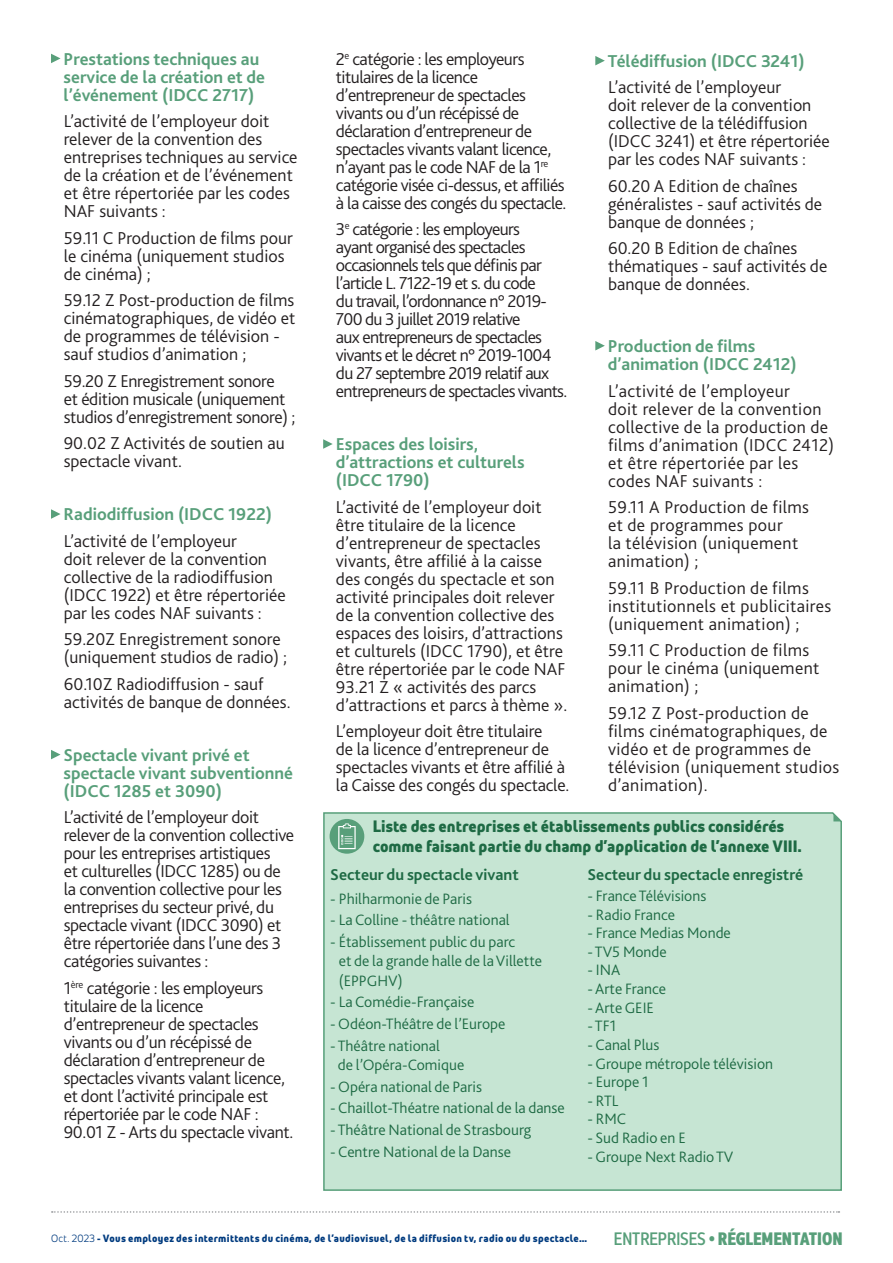
<style>
.page{position:relative;width:893px;height:1263px;background:#fff}
.page>*{position:absolute;margin:0;border:0;box-sizing:border-box;transform-origin:0 0}
.Texte_courant{font:300 18px/18px "Bliss 2";color:#231f20}
.Texte_courant-2{font:300 18px/18px "Bliss 2";letter-spacing:-.02em;color:#231f20}
.Texte_courant-3{font:300 18px/18px "Bliss 2";letter-spacing:.02em;color:#231f20}
.Texte_courant-4{font:300 18px/18px "Bliss 2";letter-spacing:-.04em;color:#231f20}
.Texte_courant-5{font:700 18px/18px "Bliss 2";color:#589f7a}
.Texte_courant-6{font:300 18px/18px "Bliss 2";letter-spacing:-.03em;color:#231f20}
.t1{font:700 condensed 18px "Pole Emploi Pro";color:#589f7a}
.t2{font:700 16.5px/19.8px "Pole Emploi Pro";color:#1e6a44}
.t3{font:700 16.5px "Bliss 2";color:#1e6a44}
.t4{font:300 15.75px/19.5px "Bliss 2";color:#1e6a44}
.t5{font:700 10.5px "Pole Emploi Pro";letter-spacing:.03em;color:#013b7f}
.s1{font-weight:300}
.s2{font-weight:400}
</style>
<div class="page">
<svg style="left:52px;top:1211px;width:787px;height:2px"></svg>
<svg style="left:51px;top:54px;width:10px;height:9px"></svg>
<svg style="left:51px;top:509px;width:10px;height:10px"></svg>
<svg style="left:51px;top:750px;width:10px;height:9px"></svg>
<svg style="left:323px;top:439px;width:10px;height:10px"></svg>
<svg style="left:595px;top:56px;width:10px;height:9px"></svg>
<svg style="left:595px;top:341px;width:10px;height:9px"></svg>
<div style="left:323px;top:812px;width:519px;height:379px;background:#c6e5d3"></div>
<div style="left:330px;top:819px;width:34px;height:35px;background:#589f7a;border-radius:50%"></div>
<svg style="left:338px;top:823px;width:18px;height:26px"></svg>
<p class="Texte_courant-5" style="left:64px;top:50px;width:203px">Prestations techniques au service de la création et de l’événement (IDCC 2717)</p>
<p class="Texte_courant" style="left:64px;top:112px;width:235px">L’activité de l’employeur doit relever de la convention des entreprises techniques au service de la création et de l’événement et être répertoriée par les codes<br>NAF suivants :</p>
<p class="Texte_courant" style="left:64px;top:229px;width:231px">59.11 C Production de films pour le cinéma (uniquement studios de cinéma) ;</p>
<p class="Texte_courant" style="left:64px;top:291px;width:233px">59.12 Z Post-production de films cinématographiques, de vidéo et de programmes de télévision - sauf studios d’animation ;</p>
<p class="Texte_courant-2" style="left:64px;top:372px;width:233px">59.20 Z Enregistrement sonore<br>et édition musicale (uniquement studios d’enregistrement sonore) ;</p>
<p class="Texte_courant" style="left:64px;top:434px;width:223px">90.02 Z Activités de soutien au spectacle vivant.</p>
<p class="Texte_courant-5" style="left:64px;top:505px;width:210px">Radiodiffusion (IDCC 1922)</p>
<p class="Texte_courant" style="left:64px;top:532px;width:223px">L’activité de l’employeur<br>doit relever de la convention collective de la radiodiffusion (IDCC 1922) et être répertoriée par les codes NAF suivants :</p>
<p class="Texte_courant" style="left:64px;top:630px;width:225px">59.20Z Enregistrement sonore (uniquement studios de radio) ;</p>
<p class="Texte_courant" style="left:64px;top:675px;width:228px">60.10Z Radiodiffusion - sauf activités de banque de données.</p>
<p class="Texte_courant-5" style="left:64px;top:746px;width:231px">Spectacle vivant privé et spectacle vivant subventionné (IDCC 1285 et 3090)</p>
<p class="Texte_courant-2" style="left:64px;top:808px;width:232px">L’activité de l’employeur doit relever de la convention collective pour les entreprises artistiques<br>et culturelles (IDCC 1285) ou de la convention collective pour les entreprises du secteur privé, du spectacle vivant (IDCC 3090) et être répertoriée dans l’une des 3 catégories suivantes :</p>
<p class="Texte_courant-2" style="left:64px;top:979px;width:231px">1<sup>ère</sup> catégorie : les employeurs titulaire de la licence d’entrepreneur de spectacles vivants ou d’un récépissé de déclaration d’entrepreneur de spectacles vivants valant licence, et dont l’activité principale est répertoriée par le code NAF :<br>90.01 Z - Arts du spectacle vivant.</p>
<p class="Texte_courant-6" style="left:336px;top:50px;width:232px">2<sup>e</sup> catégorie : les employeurs titulaires de la licence d’entrepreneur de spectacles vivants ou d’un récépissé de déclaration d’entrepreneur de spectacles vivants valant licence, n’ayant pas le code NAF de la 1<sup>re </sup>catégorie visée ci-dessus, et affiliés à la caisse des congés du spectacle.</p>
<p class="Texte_courant-4" style="left:336px;top:220px;width:233px">3<sup>e</sup> catégorie : les employeurs<br>ayant organisé des spectacles occasionnels tels que définis par l’article L. 7122-19 et s. du code<br>du travail, l’ordonnance n° 2019-<br>700 du 3 juillet 2019 relative<br>aux entrepreneurs de spectacles vivants et le décret n° 2019-1004 du 27 septembre 2019 relatif aux entrepreneurs de spectacles vivants.</p>
<p class="Texte_courant-5" style="left:336px;top:435px;width:190px">Espaces des loisirs, d’attractions et culturels (IDCC 1790)</p>
<p class="Texte_courant" style="left:336px;top:498px;width:233px">L’activité de l’employeur doit être titulaire de la licence d’entrepreneur de spectacles vivants, être affilié à la caisse des congés du spectacle et son activité principales doit relever de la convention collective des espaces des loisirs, d’attractions et culturels (IDCC 1790), et être être répertoriée par le code NAF<br>93.21 Z « activités des parcs d’attractions et parcs à thème ».</p>
<p class="Texte_courant" style="left:336px;top:722px;width:235px">L’employeur doit être titulaire<br>de la licence d’entrepreneur de spectacles vivants et être affilié à la Caisse des congés du spectacle.</p>
<p class="Texte_courant-5" style="left:608px;top:52px;width:198px">Télédiffusion (IDCC 3241)</p>
<p class="Texte_courant" style="left:608px;top:78px;width:223px">L’activité de l’employeur<br>doit relever de la convention collective de la télédiffusion (IDCC 3241) et être répertoriée par les codes NAF suivants :</p>
<p class="Texte_courant" style="left:608px;top:177px;width:216px">60.20 A Edition de chaînes généralistes - sauf activités de banque de données ;</p>
<p class="Texte_courant" style="left:608px;top:239px;width:221px">60.20 B Edition de chaînes thématiques - sauf activités de banque de données.</p>
<p class="Texte_courant-5" style="left:608px;top:337px;width:190px">Production de films d’animation (IDCC 2412)</p>
<p class="Texte_courant-3" style="left:608px;top:381px;width:228px">L’activité de l’employeur<br>doit relever de la convention collective de la production de films d’animation (IDCC 2412) et être répertoriée par les codes NAF suivants :</p>
<p class="Texte_courant-3" style="left:608px;top:498px;width:203px">59.11 A Production de films et de programmes pour<br>la télévision (uniquement animation) ;</p>
<p class="Texte_courant-3" style="left:608px;top:578px;width:225px">59.11 B Production de films institutionnels et publicitaires (uniquement animation) ;</p>
<p class="Texte_courant-3" style="left:608px;top:641px;width:213px">59.11 C Production de films pour le cinéma (uniquement animation) ;</p>
<p class="Texte_courant-3" style="left:608px;top:703px;width:233px">59.12 Z Post-production de films cinématographiques, de vidéo et de programmes de télévision (uniquement studios d’animation).</p>
<p class="t2" style="left:373px;top:814px;width:431px">Liste des entreprises et établissements publics considérés comme faisant partie du champ d’application de l’annexe VIII.</p>
<p class="t3" style="left:330px;top:864px;width:190px">Secteur du spectacle vivant</p>
<p class="t4" style="left:330px;top:888px;width:143px">- Philharmonie de Paris</p>
<p class="t4" style="left:330px;top:910px;width:181px">- La Colline - théâtre national</p>
<p class="t4" style="left:339px;top:932px;width:205px;text-indent:-8px">- Établissement public du parc<br>et de la grande halle de la Villette (EPPGHV)</p>
<p class="t4" style="left:330px;top:992px;width:146px">- La Comédie-Française</p>
<p class="t4" style="left:330px;top:1014px;width:177px">- Odéon-Théâtre de l’Europe</p>
<p class="t4" style="left:338px;top:1036px;width:128px;text-indent:-7px">- Théâtre national<br>de l’Opéra-Comique</p>
<p class="t4" style="left:330px;top:1077px;width:153px">- Opéra national de Paris</p>
<p class="t4" style="left:330px;top:1098px;width:236px">- Chaillot-Théatre national de la danse</p>
<p class="t4" style="left:330px;top:1120px;width:203px">- Théâtre National de Strasbourg</p>
<p class="t4" style="left:330px;top:1142px;width:182px">- Centre National de la Danse</p>
<p class="t3" style="left:587px;top:864px;width:217px">Secteur du spectacle enregistré</p>
<p class="t4" style="left:587px;top:886px;width:120px">- France Télévisions</p>
<p class="t4" style="left:587px;top:904px;width:89px">- Radio France</p>
<p class="t4" style="left:587px;top:923px;width:145px">- France Medias Monde</p>
<p class="t4" style="left:587px;top:942px;width:81px">- TV5 Monde</p>
<p class="t4" style="left:587px;top:960px;width:34px">- INA</p>
<p class="t4" style="left:587px;top:979px;width:80px">- Arte France</p>
<p class="t4" style="left:587px;top:998px;width:68px">- Arte GEIE</p>
<p class="t4" style="left:587px;top:1016px;width:30px">- TF1</p>
<p class="t4" style="left:587px;top:1035px;width:74px">- Canal Plus</p>
<p class="t4" style="left:587px;top:1053px;width:187px">- Groupe métropole télévision</p>
<p class="t4" style="left:587px;top:1072px;width:63px">- Europe 1</p>
<p class="t4" style="left:587px;top:1091px;width:33px">- RTL</p>
<p class="t4" style="left:587px;top:1109px;width:40px">- RMC</p>
<p class="t4" style="left:587px;top:1128px;width:100px">- Sud Radio en E</p>
<p class="t4" style="left:587px;top:1147px;width:148px">- Groupe Next Radio TV</p>
<p class="t5" style="left:51px;top:1230px;width:538px"><span class="s1">Oct. 2023</span> - Vous employez des intermittents du cinéma, de l’audiovisuel, de la diffusion tv, radio ou du spectacle…</p>
<p class="t1" style="left:614px;top:1224px;width:230px"><span class="s2">ENTREPRISES</span> • RÉGLEMENTATION</p>
</div>
